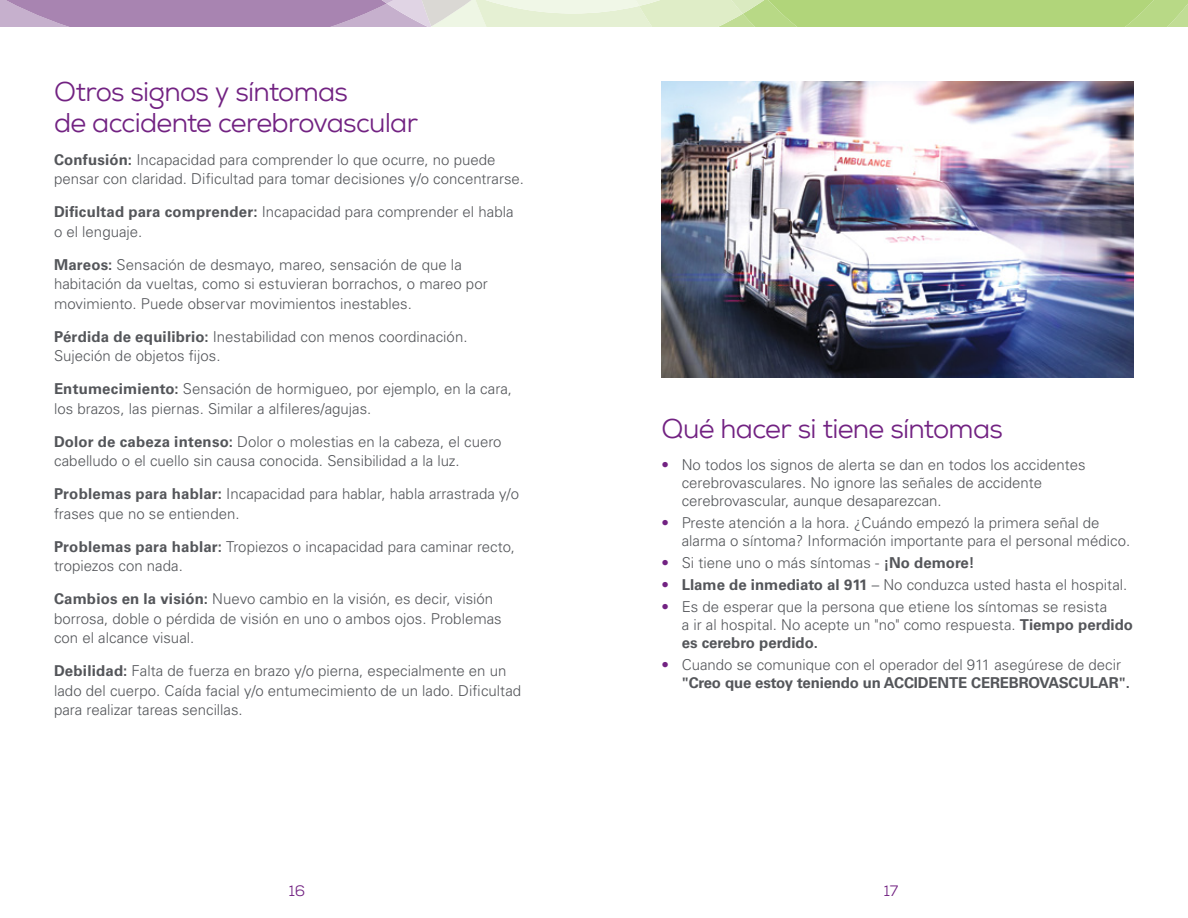
<style>
.page{position:relative;width:1188px;height:918px;background:#fff}
.page>*{position:absolute;margin:0;border:0;box-sizing:border-box;transform-origin:0 0}
.t1{font:27px/31px "Nexa";letter-spacing:-.025em;color:#722282}
.t2{font:300 15px/19.5px "Univers LT Std";color:#54565a}
.t3{font:15px "Nexa";color:#722282}
.s1{font-weight:700}
.s2{color:#722282}
</style>
<div class="page">
<svg style="left:0;top:0;width:1188px;height:27px;background:#bfc3a9"></svg>
<img style="left:662px;top:81px;width:472px;height:297px">
<h1 class="t1" style="left:54px;top:76px;width:365px">Otros signos y síntomas<br>de accidente cerebrovascular</h1>
<p class="t2" style="left:54px;top:150px;width:471px"><span class="s1">Confusión:</span> Incapacidad para comprender lo que ocurre, no puede pensar con claridad. Dificultad para tomar decisiones y/o concentrarse.</p>
<p class="t2" style="left:54px;top:202px;width:461px"><span class="s1">Dificultad para comprender:</span> Incapacidad para comprender el habla o el lenguaje.</p>
<p class="t2" style="left:54px;top:255px;width:435px"><span class="s1">Mareos:</span> Sensación de desmayo, mareo, sensación de que la habitación da vueltas, como si estuvieran borrachos, o mareo por movimiento. Puede observar movimientos inestables.</p>
<p class="t2" style="left:54px;top:327px;width:415px"><span class="s1">Pérdida de equilibrio:</span> Inestabilidad con menos coordinación.<br>Sujeción de objetos fijos.</p>
<p class="t2" style="left:54px;top:379px;width:460px"><span class="s1">Entumecimiento:</span> Sensación de hormigueo, por ejemplo, en la cara, los brazos, las piernas. Similar a alfileres/agujas.</p>
<p class="t2" style="left:54px;top:432px;width:449px"><span class="s1">Dolor de cabeza intenso:</span> Dolor o molestias en la cabeza, el cuero cabelludo o el cuello sin causa conocida. Sensibilidad a la luz.</p>
<p class="t2" style="left:54px;top:484px;width:467px"><span class="s1">Problemas para hablar:</span> Incapacidad para hablar, habla arrastrada y/o frases que no se entienden.</p>
<p class="t2" style="left:54px;top:537px;width:463px"><span class="s1">Problemas para hablar:</span> Tropiezos o incapacidad para caminar recto, tropiezos con nada.</p>
<p class="t2" style="left:54px;top:589px;width:449px"><span class="s1">Cambios en la visión:</span> Nuevo cambio en la visión, es decir, visión borrosa, doble o pérdida de visión en uno o ambos ojos. Problemas con el alcance visual.</p>
<p class="t2" style="left:54px;top:661px;width:469px"><span class="s1">Debilidad:</span> Falta de fuerza en brazo y/o pierna, especialmente en un lado del cuerpo. Caída facial y/o entumecimiento de un lado. Dificultad para realizar tareas sencillas.</p>
<h1 class="t1" style="left:662px;top:414px;width:343px">Qué hacer si tiene síntomas</h1>
<p class="t2" style="left:682px;top:455px;width:405px;line-height:18px;text-indent:-20px"><span class="s2">•</span> No todos los signos de alerta se dan en todos los accidentes cerebrovasculares. No ignore las señales de accidente cerebrovascular, aunque desaparezcan.</p>
<p class="t2" style="left:682px;top:514px;width:450px;line-height:18px;text-indent:-20px"><span class="s2">•</span> Preste atención a la hora. ¿Cuándo empezó la primera señal de alarma o síntoma? Información importante para el personal médico.</p>
<p class="t2" style="left:662px;top:553px;width:315px"><span class="s2">•</span> Si tiene uno o más síntomas - <span class="s1">¡No demore!</span></p>
<p class="t2" style="left:662px;top:575px;width:467px"><span class="s2">•</span> <span class="s1">Llame de inmediato al 911</span> – No conduzca usted hasta el hospital.</p>
<p class="t2" style="left:682px;top:598px;width:453px;line-height:18px;text-indent:-20px"><span class="s2">•</span> Es de esperar que la persona que etiene los síntomas se resista<br>a ir al hospital. No acepte un "no" como respuesta. <span class="s1">Tiempo perdido es cerebro perdido.</span></p>
<p class="t2" style="left:682px;top:656px;width:450px;line-height:18px;text-indent:-20px"><span class="s2">•</span> Cuando se comunique con el operador del 911 asegúrese de decir <span class="s1">"Creo que estoy teniendo un ACCIDENTE CEREBROVASCULAR".</span></p>
<p class="t3" style="left:289px;top:882px;width:18px">16</p>
<p class="t3" style="left:884px;top:882px;width:16px">17</p>
</div>
